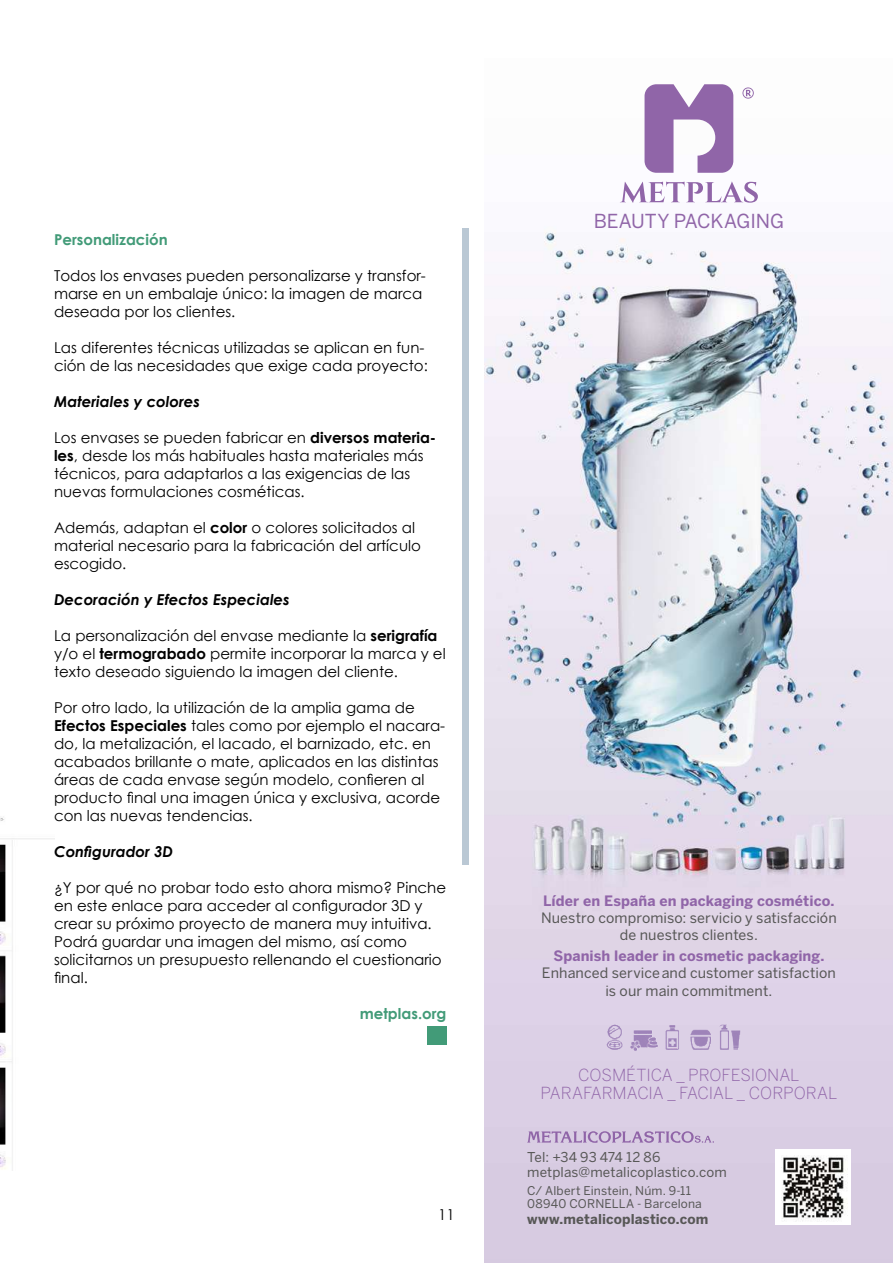
<style>
.page{position:relative;width:893px;height:1263px;background:#fff}
.page>*{position:absolute;margin:0;border:0;box-sizing:border-box;transform-origin:0 0}
.t1{font:19.2px "Benton Sans";letter-spacing:-.005em;color:#9065a8}
.t2{font:300 16.5px/18px "Benton Sans";color:#9065a8;text-align:center}
.t3{font:15px/18px "Century Gothic";color:#000}
.t4{font:italic 700 15px "Century Gothic";color:#000}
.t5{font:700 15px "Century Gothic";color:#429b78}
.t6{font:14.25px/17.1px "Benton Sans";letter-spacing:.005em;color:#575756;text-align:center}
.t7{font:700 14.25px "Benton Sans";letter-spacing:.005em;color:#9065a8}
.t8{font:13.5px/15px "Benton Sans";letter-spacing:.005em;color:#575756}
.t9{font:700 13.5px "Benton Sans";letter-spacing:.01em;color:#575756}
.t10{font:12px/13.5px "Benton Sans";letter-spacing:.015em;color:#575756}
.s1{font-weight:700}
</style>
<div class="page">
<img style="left:0;top:818px;width:54px;height:352px">
<img style="left:485px;top:94px;width:408px;height:1169px">
<svg style="left:644px;top:84px;width:89px;height:89px"></svg>
<svg style="left:620px;top:182px;width:138px;height:21px"></svg>
<svg style="left:742px;top:87px;width:12px;height:12px"></svg>
<img style="left:604px;top:1021px;width:140px;height:33px">
<img style="left:776px;top:1150px;width:74px;height:74px">
<svg style="left:527px;top:1131px;width:187px;height:12px;background:#bfa9ce"></svg>
<div style="left:427px;top:1026px;width:19px;height:18px;background:#429b78"></div>
<div style="left:462px;top:228px;width:7px;height:636px;background:#bac8d4"></div>
<p class="t5" style="left:54px;top:228px;width:115px">Personalización</p>
<p class="t3" style="left:54px;top:267px;width:373px">Todos los envases pueden personalizarse y transfor&shy;marse en un embalaje único: la imagen de marca deseada por los clientes.</p>
<p class="t3" style="left:54px;top:339px;width:375px">Las diferentes técnicas utilizadas se aplican en fun&shy;ción de las necesidades que exige cada proyecto:</p>
<p class="t4" style="left:54px;top:390px;width:148px">Materiales y colores</p>
<p class="t3" style="left:54px;top:429px;width:384px">Los envases se pueden fabricar en <span class="s1">diversos materia&shy;les</span>, desde los más habituales hasta materiales más técnicos, para adaptarlos a las exigencias de las nuevas formulaciones cosméticas.</p>
<p class="t3" style="left:54px;top:519px;width:368px">Además, adaptan el <span class="s1">color</span> o colores solicitados al material necesario para la fabricación del artículo escogido.</p>
<p class="t4" style="left:54px;top:588px;width:237px">Decoración y Efectos Especiales</p>
<p class="t3" style="left:54px;top:627px;width:393px">La personalización del envase mediante la <span class="s1">serigrafía </span>y/o el <span class="s1">termograbado</span> permite incorporar la marca y el texto deseado siguiendo la imagen del cliente.</p>
<p class="t3" style="left:54px;top:699px;width:393px">Por otro lado, la utilización de la amplia gama de <span class="s1">Efectos Especiales</span> tales como por ejemplo el nacara&shy;do, la metalización, el lacado, el barnizado, etc. en acabados brillante o mate, aplicados en las distintas áreas de cada envase según modelo, confieren al producto final una imagen única y exclusiva, acorde con las nuevas tendencias.</p>
<p class="t4" style="left:54px;top:840px;width:121px">Configurador 3D</p>
<p class="t3" style="left:54px;top:879px;width:394px">¿Y por qué no probar todo esto ahora mismo? Pinche en este enlace para acceder al configurador 3D y crear su próximo proyecto de manera muy intuitiva.<br>Podrá guardar una imagen del mismo, así como solicitarnos un presupuesto rellenando el cuestionario final.</p>
<p class="t5" style="left:360px;top:1002px;width:88px">metplas.org</p>
<p class="t3" style="left:438px;top:1205px;width:18px">11</p>
<p class="t1" style="left:594px;top:210px;width:192px">BEAUTY PACKAGING</p>
<p class="t7" style="left:543px;top:892px;width:293px">Líder en España en packaging cosmético.</p>
<p class="t6" style="left:541px;top:909px;width:297px">Nuestro compromiso: servicio y satisfacción de nuestros clientes.</p>
<p class="t7" style="left:553px;top:948px;width:272px">Spanish leader in cosmetic packaging.</p>
<p class="t6" style="left:542px;top:964px;width:295px">Enhanced service and customer satisfaction is our main commitment.</p>
<p class="t2" style="left:540px;top:1065px;width:298px">COSMÉTICA _ PROFESIONAL<br>PARAFARMACIA _ FACIAL _ CORPORAL</p>
<p class="t8" style="left:527px;top:1149px;width:201px">Tel: +34 93 474 12 86 metplas@metalicoplastico.com</p>
<p class="t10" style="left:527px;top:1183px;width:176px">C/ Albert Einstein, Núm. 9-11<br>08940 CORNELLA - Barcelona</p>
<p class="t9" style="left:527px;top:1211px;width:183px">www.metalicoplastico.com</p>
</div>
